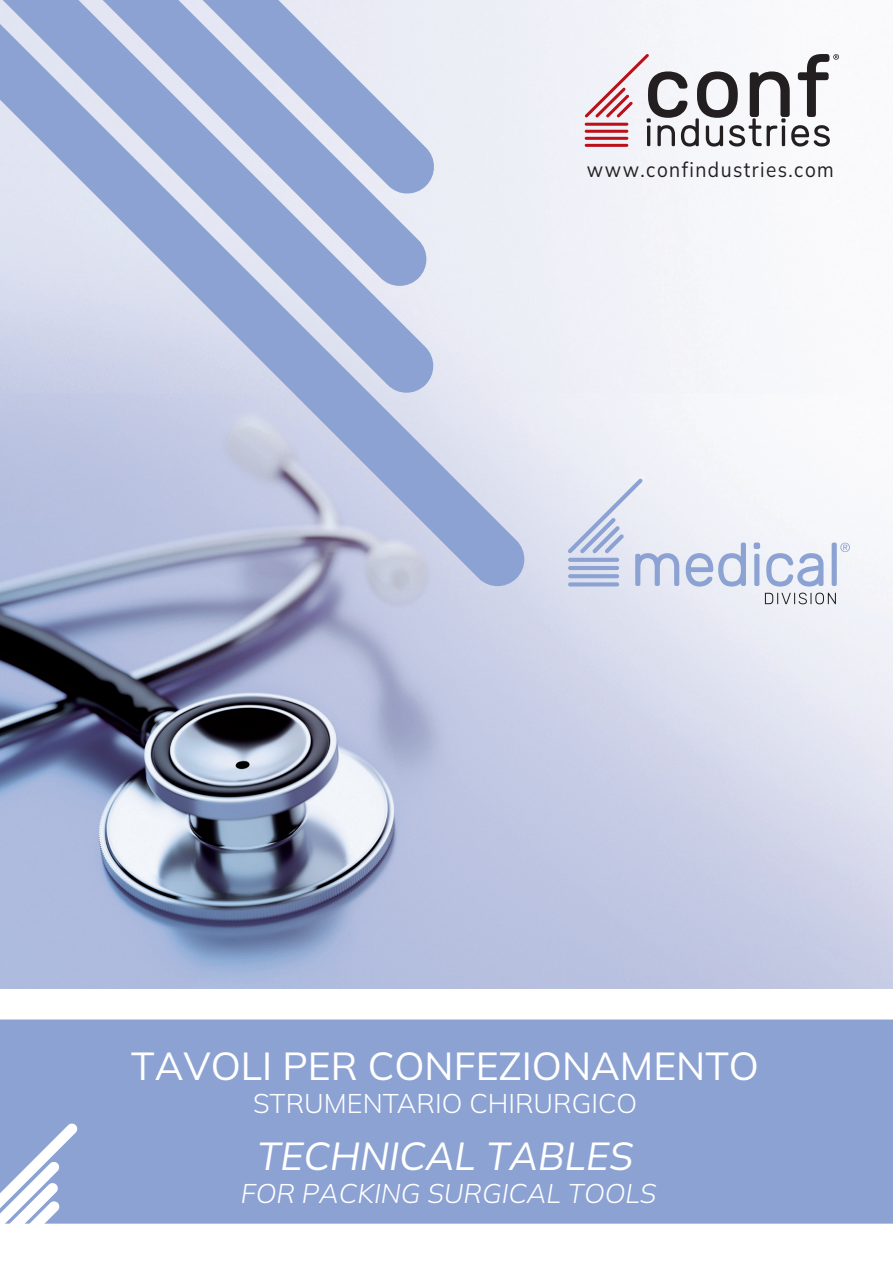
<style>
.page{position:relative;width:893px;height:1263px;background:#fff}
.page>*{position:absolute;margin:0;border:0;box-sizing:border-box;transform-origin:0 0}
.t1{font:39px "Mulish";color:#fff}
.t2{font:italic 39px "Mulish";color:#fff}
.t3{font:italic 300 27px "Mulish";color:#fff}
.t4{font:300 27px "Mulish";color:#fff}
.t5{font:21px "Mulish";letter-spacing:.075em;color:#231f20;scale:.9 1}
</style>
<div class="page">
<img style="left:0;top:0;width:893px;height:988px">
<svg style="left:0;top:0;width:527px;height:589px;background:#c6cde3"></svg>
<svg style="left:0;top:0;width:436px;height:395px;background:#bfc9e4"></svg>
<svg style="left:22px;top:0;width:407px;height:288px;background:#aebcde"></svg>
<svg style="left:585px;top:54px;width:254px;height:93px"></svg>
<svg style="left:832px;top:542px;width:18px;height:44px"></svg>
<svg style="left:766px;top:553px;width:57px;height:34px"></svg>
<svg style="left:754px;top:542px;width:6px;height:44px"></svg>
<svg style="left:686px;top:542px;width:60px;height:45px;background:#c8d1e8"></svg>
<svg style="left:568px;top:478px;width:111px;height:108px;background:#d6dced"></svg>
<svg style="left:765px;top:593px;width:71px;height:11px"></svg>
<div style="left:0;top:1019px;width:893px;height:205px;background:#8ca2d2"></div>
<svg style="left:0;top:1123px;width:78px;height:101px"></svg>
<p class="t5" style="left:587px;top:155px;width:276px">www.confindustries.com</p>
<p class="t1" style="left:131px;top:1039px;width:629px">TAVOLI PER CONFEZIONAMENTO</p>
<p class="t4" style="left:253px;top:1085px;width:386px">STRUMENTARIO CHIRURGICO</p>
<p class="t2" style="left:257px;top:1129px;width:378px">TECHNICAL TABLES</p>
<p class="t3" style="left:241px;top:1174px;width:417px">FOR PACKING SURGICAL TOOLS</p>
</div>
